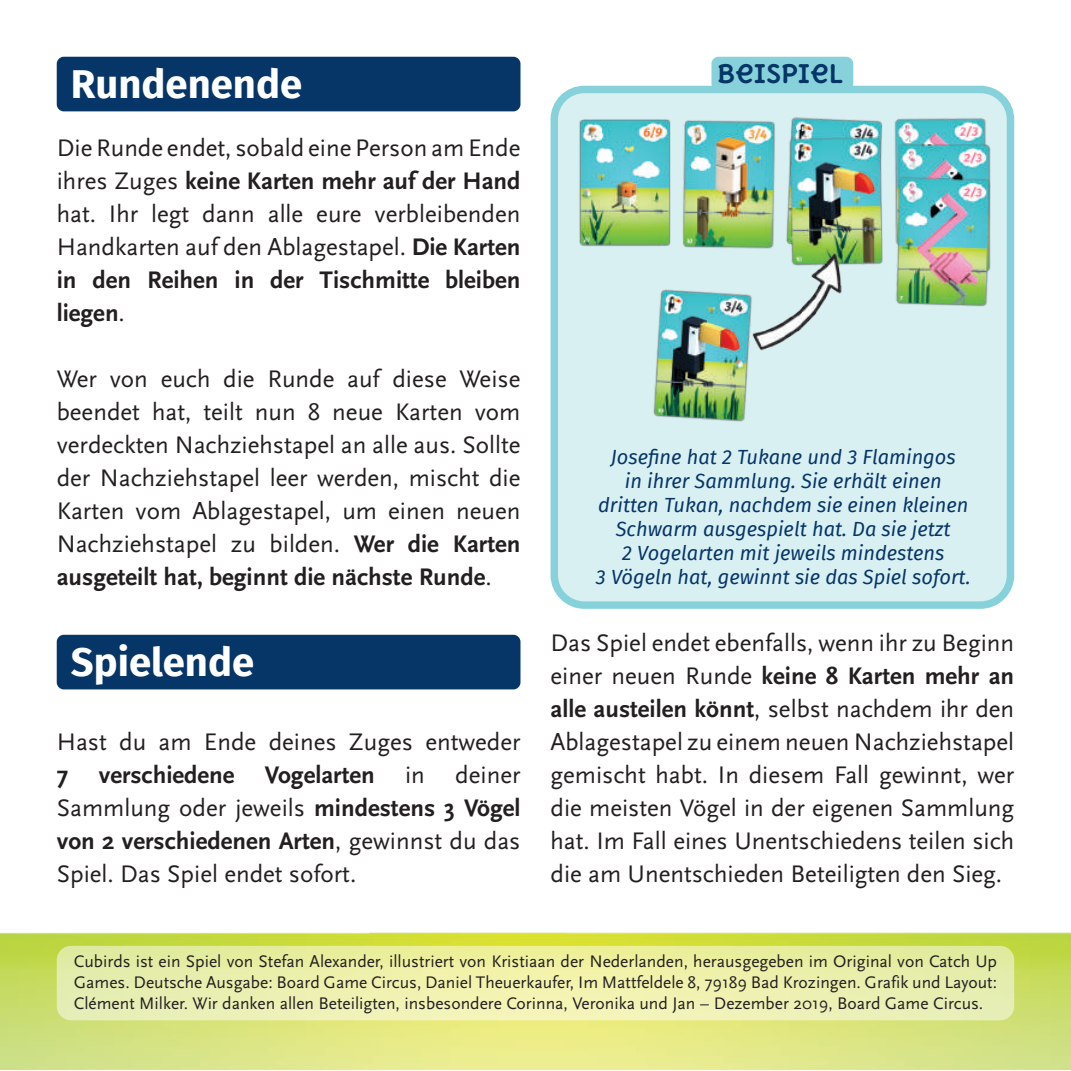
<style>
.page{position:relative;width:1071px;height:1071px;background:#fff}
.page>*{position:absolute;margin:0;border:0;box-sizing:border-box;transform-origin:0 0}
.t1{font:700 40px "Fira Sans";color:#fff}
.t2{font:25px/33px "Scala Sans";color:#231f20;text-align:justify}
.t3{font:700 25px "Delius Unicase";color:#063567}
.t4{font:italic 20px/24px "Fira Sans";color:#063567;text-align:center}
.t5{font:17.5px/21px "Scala Sans";color:#231f20;text-align:justify}
.s1{font-weight:700}
</style>
<div class="page">
<img style="left:565px;top:932px;width:505px;height:137px">
<img style="left:0;top:932px;width:565px;height:137px">
<div style="left:57px;top:945px;width:956px;height:74px;background:linear-gradient(to bottom,#e7ed9a,#eff2bc);border-radius:14px"></div>
<div style="left:554px;top:89px;width:456px;height:516px;background:#d9f0f2;border-radius:30px"></div>
<div style="left:550px;top:86px;width:463px;height:522px;border:8px solid #87d2da;border-radius:30px"></div>
<div style="left:711px;top:57px;width:142px;height:34px;background:#87d2da;border-radius:7px"></div>
<img style="left:579px;top:117px;width:412px;height:305px">
<div style="left:57px;top:57px;width:463px;height:54px;background:#063567;border-radius:7px"></div>
<div style="left:57px;top:634px;width:463px;height:55px;background:#063567;border-radius:7px"></div>
<h1 class="t1" style="left:71px;top:50px;width:233px">Rundenende</h1>
<p class="t2" style="left:57px;top:132px;width:465px">Die Runde endet, sobald eine Person am Ende ihres Zuges <span class="s1">keine Karten mehr auf der Hand </span>hat. Ihr legt dann alle eure verbleibenden Handkarten auf den Ablagestapel. <span class="s1">Die Karten in den Reihen in der Tischmitte bleiben liegen</span>.</p>
<p class="t2" style="left:57px;top:363px;width:465px">Wer von euch die Runde auf diese Weise beendet hat, teilt nun 8 neue Karten vom verdeckten Nachziehstapel an alle aus. Sollte der Nachziehstapel leer werden, mischt die Karten vom Ablagestapel, um einen neuen Nachziehstapel zu bilden. <span class="s1">Wer die Karten ausgeteilt hat, beginnt die nächste Runde</span>.</p>
<h1 class="t1" style="left:71px;top:627px;width:185px">Spielende</h1>
<p class="t2" style="left:57px;top:726px;width:465px">Hast du am Ende deines Zuges entweder <span class="s1">7 verschiedene Vogelarten</span> in deiner Sammlung oder jeweils <span class="s1">mindestens 3 Vögel von 2 verschiedenen Arten</span>, gewinnst du das Spiel. Das Spiel endet sofort.</p>
<p class="t3" style="left:716px;top:57px;width:128px">BEISPIEL</p>
<p class="t4" style="left:595px;top:444px;width:376px">Josefine hat 2 Tukane und 3 Flamingos<br>in ihrer Sammlung. Sie erhält einen dritten Tukan, nachdem sie einen kleinen Schwarm ausgespielt hat. Da sie jetzt<br>2 Vogelarten mit jeweils mindestens<br>3 Vögeln hat, gewinnt sie das Spiel sofort.</p>
<p class="t2" style="left:550px;top:627px;width:465px">Das Spiel endet ebenfalls, wenn ihr zu Beginn einer neuen Runde <span class="s1">keine 8 Karten mehr an alle austeilen könnt</span>, selbst nachdem ihr den Ablagestapel zu einem neuen Nachziehstapel gemischt habt. In diesem Fall gewinnt, wer die meisten Vögel in der eigenen Sammlung hat. Im Fall eines Unentschiedens teilen sich die am Unentschieden Beteiligten den Sieg.</p>
<p class="t5" style="left:74px;top:951px;width:924px">Cubirds ist ein Spiel von Stefan Alexander, illustriert von Kristiaan der Nederlanden, herausgegeben im Original von Catch Up Games. Deutsche Ausgabe: Board Game Circus, Daniel Theuerkaufer, Im Mattfeldele 8, 79189 Bad Krozingen. Grafik und Layout:<br>Clément Milker. Wir danken allen Beteiligten, insbesondere Corinna, Veronika und Jan – Dezember 2019, Board Game Circus.</p>
</div>
